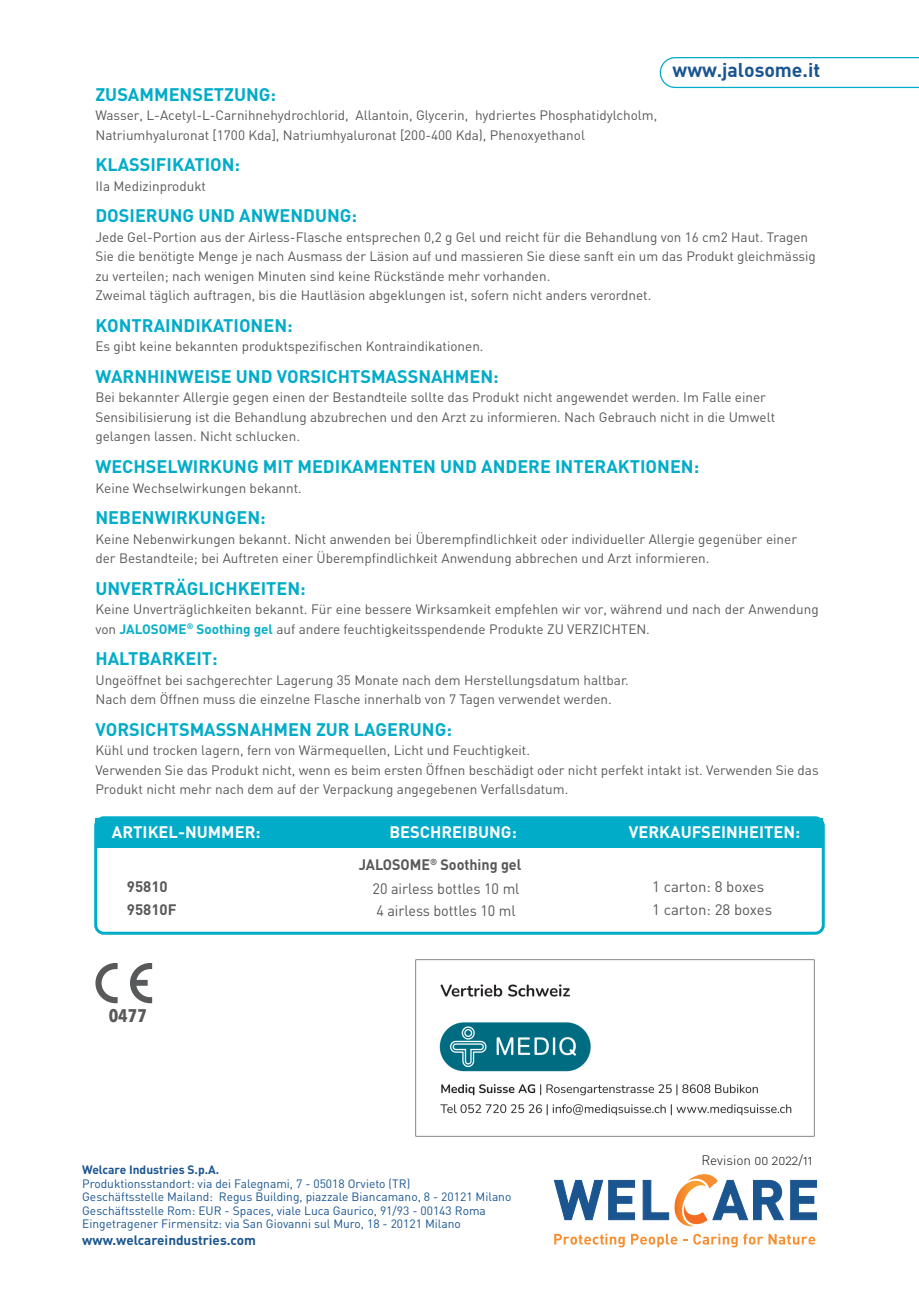
<style>
.page{position:relative;width:919px;height:1289px;background:#fff}
.page>*{position:absolute;margin:0;border:0;box-sizing:border-box;transform-origin:0 0}
.t1{font:19.5px "DIN Bold";letter-spacing:-.005em;color:#1b5590}
.t2{font:700 18.3px "Avenir Next Condensed";color:#58595b}
.t3{font:700 18px "DIN";color:#00acc8}
.t4{font:700 16.5px "DIN";color:#fff}
.t5{font:15px/22.5px "DIN";color:#57585a;scale:.96 1}
.t6{font:15px/22.5px "DIN";color:#57585a}
.t7{font:700 15px "DIN";color:#57585a;scale:.96 1}
.t8{font:700 15px/22.5px "DIN";color:#57585a}
.t9{font:13.5px/19.5px "DIN";color:#57585a}
.t10{font:700 13.5px "DIN";color:#1b5590}
.t11{font:13.5px "DIN Light Alternate";color:#111416}
.t12{font:12px/13.5px "DIN";color:#1b5590}
.t13{font:700 12px "DIN";color:#1b5590}
.s1{font-weight:700;color:#08afc8}
</style>
<div class="page">
<div style="left:94px;top:816px;width:730px;height:118px;border:3px solid #00acc8;border-radius:8px"></div>
<div style="left:96px;top:818px;width:727px;height:30px;background:#00acc8"></div>
<svg style="left:659px;top:57px;width:259px;height:31px"></svg>
<svg style="left:554px;top:1233px;width:70px;height:14px"></svg>
<svg style="left:631px;top:1233px;width:46px;height:14px"></svg>
<svg style="left:693px;top:1233px;width:44px;height:14px"></svg>
<svg style="left:743px;top:1233px;width:72px;height:11px"></svg>
<svg style="left:554px;top:1179px;width:80px;height:40px"></svg>
<svg style="left:753px;top:1180px;width:30px;height:39px"></svg>
<svg style="left:790px;top:1180px;width:26px;height:39px"></svg>
<svg style="left:642px;top:1174px;width:105px;height:52px"></svg>
<svg style="left:95px;top:963px;width:57px;height:40px"></svg>
<img style="left:415px;top:959px;width:400px;height:178px">
<h1 class="t1" style="left:672px;top:58px;width:149px">www.jalosome.it</h1>
<h3 class="t3" style="left:95px;top:83px;width:182px">ZUSAMMENSETZUNG:</h3>
<p class="t9" style="left:95px;top:105px;width:563px">Wasser, L-Acetyl-L-Carnihnehydrochlorid, Allantoin, Glycerin, hydriertes Phosphatidylcholm,<br>Natriumhyaluronat [1700 Kda], Natriumhyaluronat [200-400 Kda), Phenoxyethanol</p>
<h3 class="t3" style="left:95px;top:153px;width:146px">KLASSIFIKATION:</h3>
<p class="t9" style="left:95px;top:176px;width:112px">IIa Medizinprodukt</p>
<h3 class="t3" style="left:95px;top:204px;width:263px">DOSIERUNG UND ANWENDUNG:</h3>
<p class="t9" style="left:95px;top:227px;width:722px">Jede Gel-Portion aus der Airless-Flasche entsprechen 0,2 g Gel und reicht für die Behandlung von 16 cm2 Haut. Tragen Sie die benötigte Menge je nach Ausmass der Läsion auf und massieren Sie diese sanft ein um das Produkt gleichmässig zu verteilen; nach wenigen Minuten sind keine Rückstände mehr vorhanden.<br>Zweimal täglich auftragen, bis die Hautläsion abgeklungen ist, sofern nicht anders verordnet.</p>
<h3 class="t3" style="left:95px;top:314px;width:199px">KONTRAINDIKATIONEN:</h3>
<p class="t9" style="left:95px;top:336px;width:389px">Es gibt keine bekannten produktspezifischen Kontraindikationen.</p>
<h3 class="t3" style="left:95px;top:365px;width:405px">WARNHINWEISE UND VORSICHTSMASSNAHMEN:</h3>
<p class="t9" style="left:95px;top:387px;width:681px">Bei bekannter Allergie gegen einen der Bestandteile sollte das Produkt nicht angewendet werden. Im Falle einer<br>Sensibilisierung ist die Behandlung abzubrechen und den Arzt zu informieren. Nach Gebrauch nicht in die Umwelt gelangen lassen. Nicht schlucken.</p>
<h3 class="t3" style="left:95px;top:455px;width:605px">WECHSELWIRKUNG MIT MEDIKAMENTEN UND ANDERE INTERAKTIONEN:</h3>
<p class="t9" style="left:95px;top:477px;width:208px">Keine Wechselwirkungen bekannt.</p>
<h3 class="t3" style="left:95px;top:506px;width:172px">NEBENWIRKUNGEN:</h3>
<p class="t9" style="left:95px;top:528px;width:703px">Keine Nebenwirkungen bekannt. Nicht anwenden bei Überempfindlichkeit oder individueller Allergie gegenüber einer der Bestandteile; bei Auftreten einer Überempfindlichkeit Anwendung abbrechen und Arzt informieren.</p>
<h3 class="t3" style="left:95px;top:576px;width:212px">UNVERTRÄGLICHKEITEN:</h3>
<p class="t9" style="left:95px;top:599px;width:724px">Keine Unverträglichkeiten bekannt. Für eine bessere Wirksamkeit empfehlen wir vor, während und nach der Anwendung von <span class="s1">JALOSOME</span><sup>®</sup> <span class="s1">Soothing gel</span> auf andere feuchtigkeitsspendende Produkte ZU VERZICHTEN.</p>
<h3 class="t3" style="left:95px;top:647px;width:124px">HALTBARKEIT:</h3>
<p class="t9" style="left:95px;top:669px;width:535px">Ungeöffnet bei sachgerechter Lagerung 35 Monate nach dem Herstellungsdatum haltbar.<br>Nach dem Öffnen muss die einzelne Flasche innerhalb von 7 Tagen verwendet werden.</p>
<h3 class="t3" style="left:95px;top:717px;width:358px">VORSICHTSMASSNAHMEN ZUR LAGERUNG:</h3>
<p class="t9" style="left:95px;top:740px;width:724px">Kühl und trocken lagern, fern von Wärmequellen, Licht und Feuchtigkeit.<br>Verwenden Sie das Produkt nicht, wenn es beim ersten Öffnen beschädigt oder nicht perfekt intakt ist. Verwenden Sie das<br>Produkt nicht mehr nach dem auf der Verpackung angegebenen Verfallsdatum.</p>
<p class="t4" style="left:112px;top:821px;width:150px">ARTIKEL-NUMMER:</p>
<p class="t4" style="left:389px;top:821px;width:129px">BESCHREIBUNG:</p>
<p class="t4" style="left:628px;top:821px;width:173px">VERKAUFSEINHEITEN:</p>
<p class="t8" style="left:127px;top:874px;width:51px">95810<br>95810F</p>
<h2 class="t2" style="left:109px;top:1004px;width:40px">0477</h2>
<p class="t7" style="left:359px;top:854px;width:171px">JALOSOME<sup>®</sup> Soothing gel</p>
<p class="t5" style="left:372px;top:876px;width:154px">20 airless bottles 10 ml<br>4 airless bottles 10 ml</p>
<p class="t6" style="left:652px;top:875px;width:121px">1 carton: 8 boxes<br>1 carton: 28 boxes</p>
<p class="t13" style="left:82px;top:1161px;width:139px">Welcare Industries S.p.A.</p>
<p class="t12" style="left:82px;top:1176px;width:430px">Produktionsstandort: via dei Falegnami, 7 - 05018 Orvieto (TR)<br>Geschäftsstelle Mailand: Regus Building, piazzale Biancamano, 8 - 20121 Milano Geschäftsstelle Rom: EUR - Spaces, viale Luca Gaurico, 91/93 - 00143 Roma Eingetragener Firmensitz: via San Giovanni sul Muro, 18 - 20121 Milano</p>
<p class="t10" style="left:82px;top:1230px;width:175px">www.welcareindustries.com</p>
<p class="t11" style="left:701px;top:1152px;width:113px">Revision 00 2022/11</p>
</div>
